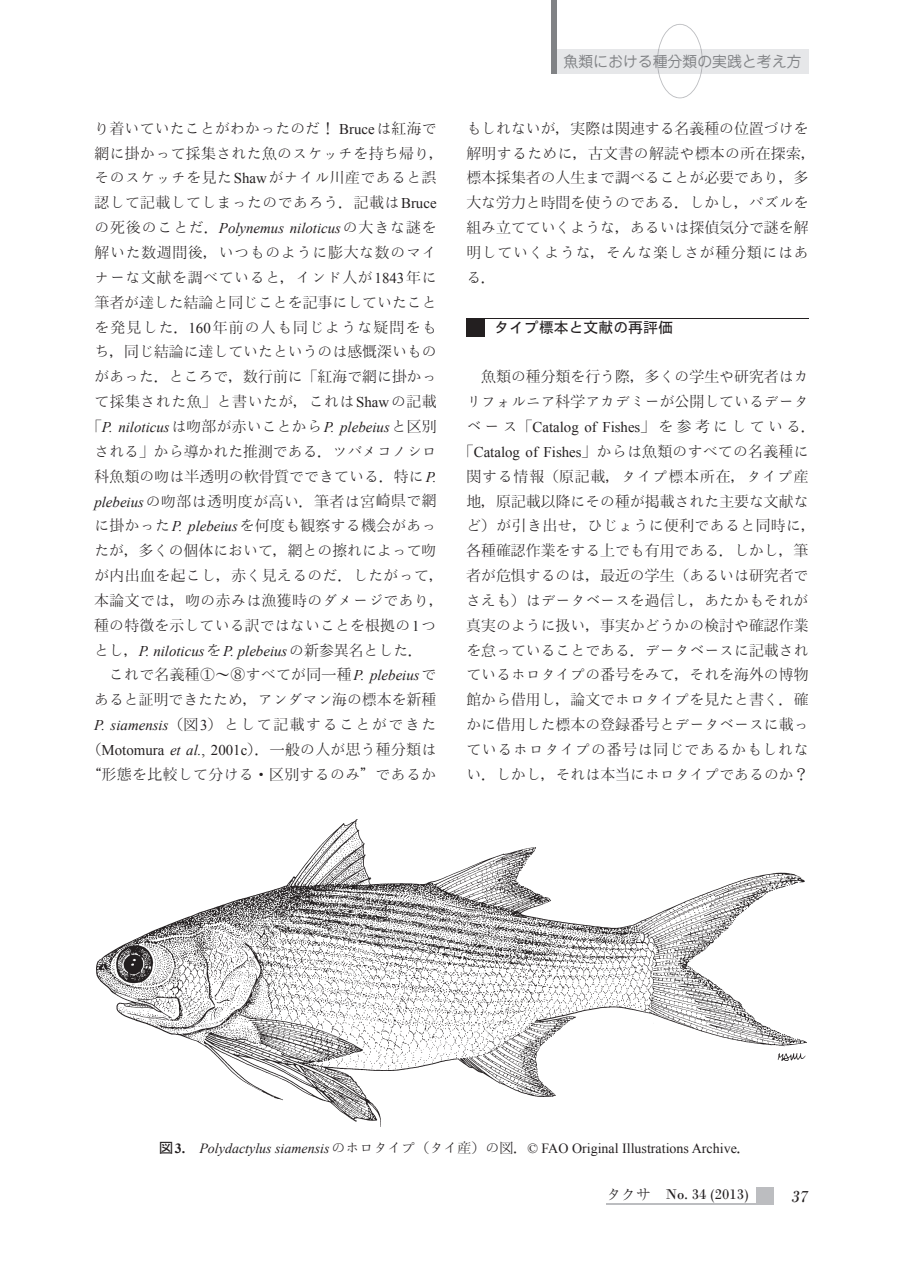
<style>
.page{position:relative;width:903px;height:1275px;background:#fff}
.page>*{position:absolute;margin:0;border:0;box-sizing:border-box;transform-origin:0 0}
.t1{font:italic 17.5px "Bodoni";color:#231f20}
.t2{font:14.88px/24.8px "Motoya Mincho W2 90 msp RKSJ H";color:#231f20}
.t3{font:14.88px/24.8px "Motoya Mincho W2 90 msp RKSJ H";letter-spacing:.02em;color:#231f20;text-align:right}
.t4{font:italic 14.88px "Times New Roman";color:#231f20}
.t5{font:14.88px/24.8px "Motoya Mincho W2 90 msp RKSJ H";letter-spacing:.025em;color:#231f20}
.t6{font:14.88px "Times New Roman";color:#231f20}
.t7{font:14.88px "Jun 201 Pro";color:#808285}
.t8{font:14.88px "Bodoni";color:#231f20}
.t9{font:14.88px "Motoya Gothic W3 90 msp RKSJ H";color:#231f20}
.t10{font:14px "Times New Roman";color:#231f20}
.s1{font-family:"Times New Roman"}
.s2{font-family:"Motoya Mincho W2 90 msp RKSJ H";font-style:normal}
.s3{font-family:"Times New Roman";font-style:italic}
.s4{font-family:"Motoya Mincho W2 90 msp RKSJ H"}
.s5{font-family:"Motoya Gothic W3 90 msp RKSJ H"}
.s6{font-weight:700}
.s7{font-style:italic}
.s8{font-family:"Ryumin Pr 6";font-weight:300}
</style>
<div class="page">
<div style="left:551px;top:49px;width:257px;height:25px;background:#e6e7e9"></div>
<div style="left:551px;top:0;width:5px;height:74px;background:#808285"></div>
<svg style="left:657px;top:24px;width:46px;height:74px"></svg>
<div style="left:756px;top:1187px;width:18px;height:17px;background:#bcbdc0"></div>
<hr style="left:606px;top:1203px;width:165px;height:1px;background:#bcbdc0">
<div style="left:466px;top:319px;width:19px;height:18px;background:#231f20"></div>
<hr style="left:466px;top:319px;width:342px;height:1px;background:#231f20">
<img style="left:97px;top:819px;width:709px;height:307px">
<p class="t5" style="left:94px;top:116px;width:351px">り着いていたことがわかったのだ！ <span class="s1">Bruce</span>は紅海で網に掛かって採集された魚のスケッチを持ち帰り，そのスケッチを見た<span class="s1">Shaw</span>がナイル川産であると誤認して記載してしまったのであろう．記載は<span class="s1">Bruce</span></p>
<p class="t4" style="left:94px;top:218px;width:344px"><span class="s2">の死後のことだ．</span>Polynemus niloticus<span class="s2">の大きな謎を</span></p>
<p class="t2" style="left:94px;top:240px;width:344px;text-align:justify">解いた数週間後，いつものように膨大な数のマイナーな文献を調べていると，インド人が<span class="s1">1843</span>年に筆者が達した結論と同じことを記事にしていたことを発見した．<span class="s1">160</span>年前の人も同じような疑問をもち，同じ結論に達していたというのは感慨深いものがあった．ところで，数行前に「紅海で網に掛かって採集された魚」と書いたが，これは<span class="s1">Shaw</span>の記載</p>
<p class="t4" style="left:87px;top:417px;width:351px"><span class="s2">「</span>P. niloticus<span class="s2">は吻部が赤いことから</span>P. plebeius<span class="s2">と区別</span></p>
<p class="t2" style="left:94px;top:439px;width:351px">される」から導かれた推測である．ツバメコノシロ科魚類の吻は半透明の軟骨質でできている．特に<span class="s3">P. plebeius</span>の吻部は透明度が高い．筆者は宮崎県で網に掛かった<span class="s3">P. plebeius</span>を何度も観察する機会があったが，多くの個体において，網との擦れによって吻が内出血を起こし，赤く見えるのだ．したがって，本論文では，吻の赤みは漁獲時のダメージであり，種の特徴を示している訳ではないことを根拠の<span class="s1">1</span>つ</p>
<p class="t4" style="left:94px;top:640px;width:330px"><span class="s2">とし，</span>P. niloticus<span class="s2">を</span>P. plebeius<span class="s2">の新参異名とした．</span></p>
<p class="t3" style="left:87px;top:662px;width:351px">これで名義種①～⑧すべてが同一種<span class="s3">P. plebeius</span>で<br>あると証明できたため，アンダマン海の標本を新種<br><span class="s3">P. siamensis</span>（図<span class="s1">3</span>）として記載することができた（<span class="s1">Motomura</span> <span class="s3">et al.</span><span class="s1">, 2001c</span>）．一般の人が思う種分類は“形態を比較して分ける・区別するのみ”であるか</p>
<p class="t7" style="left:563px;top:50px;width:239px">魚類における種分類の実践と考え方</p>
<p class="t2" style="left:466px;top:116px;width:351px">もしれないが，実際は関連する名義種の位置づけを解明するために，古文書の解読や標本の所在探索，標本採集者の人生まで調べることが必要であり，多大な労力と時間を使うのである．しかし，パズルを組み立てていくような，あるいは探偵気分で謎を解明していくような，そんな楽しさが種分類にはある．</p>
<p class="t9" style="left:494px;top:319px;width:180px">タイプ標本と文献の再評価</p>
<p class="t2" style="left:466px;top:364px;width:344px;text-align:right">魚類の種分類を行う際，多くの学生や研究者はカリフォルニア科学アカデミーが公開しているデータ</p>
<p class="t6" style="left:466px;top:417px;width:351px"><span class="s4">ベース「</span>Catalog of Fishes<span class="s4">」を参考にしている．</span></p>
<p class="t2" style="left:459px;top:439px;width:358px;text-align:center">「<span class="s1">Catalog of Fishes</span>」からは魚類のすべての名義種に関する情報（原記載，タイプ標本所在，タイプ産地，原記載以降にその種が掲載された主要な文献など）が引き出せ，ひじょうに便利であると同時に，各種確認作業をする上でも有用である．しかし，筆者が危惧するのは，最近の学生（あるいは研究者でさえも）はデータベースを過信し，あたかもそれが真実のように扱い，事実かどうかの検討や確認作業を怠っていることである．データベースに記載されているホロタイプの番号をみて，それを海外の博物館から借用し，論文でホロタイプを見たと書く．確かに借用した標本の登録番号とデータベースに載っているホロタイプの番号は同じであるかもしれない．しかし，それは本当にホロタイプであるのか？</p>
<p class="t10" style="left:159px;top:1139px;width:593px"><span class="s5">図</span><span class="s6">3.</span> <span class="s7">Polydactylus siamensis</span><span class="s4">のホロタイプ（タイ産）の図．</span>© FAO Original Illustrations Archive<span class="s4">．</span></p>
<p class="t8" style="left:606px;top:1186px;width:144px"><span class="s8">タクサ　</span>No. 34 (2013)</p>
<p class="t1" style="left:791px;top:1186px;width:19px">37</p>
</div>
